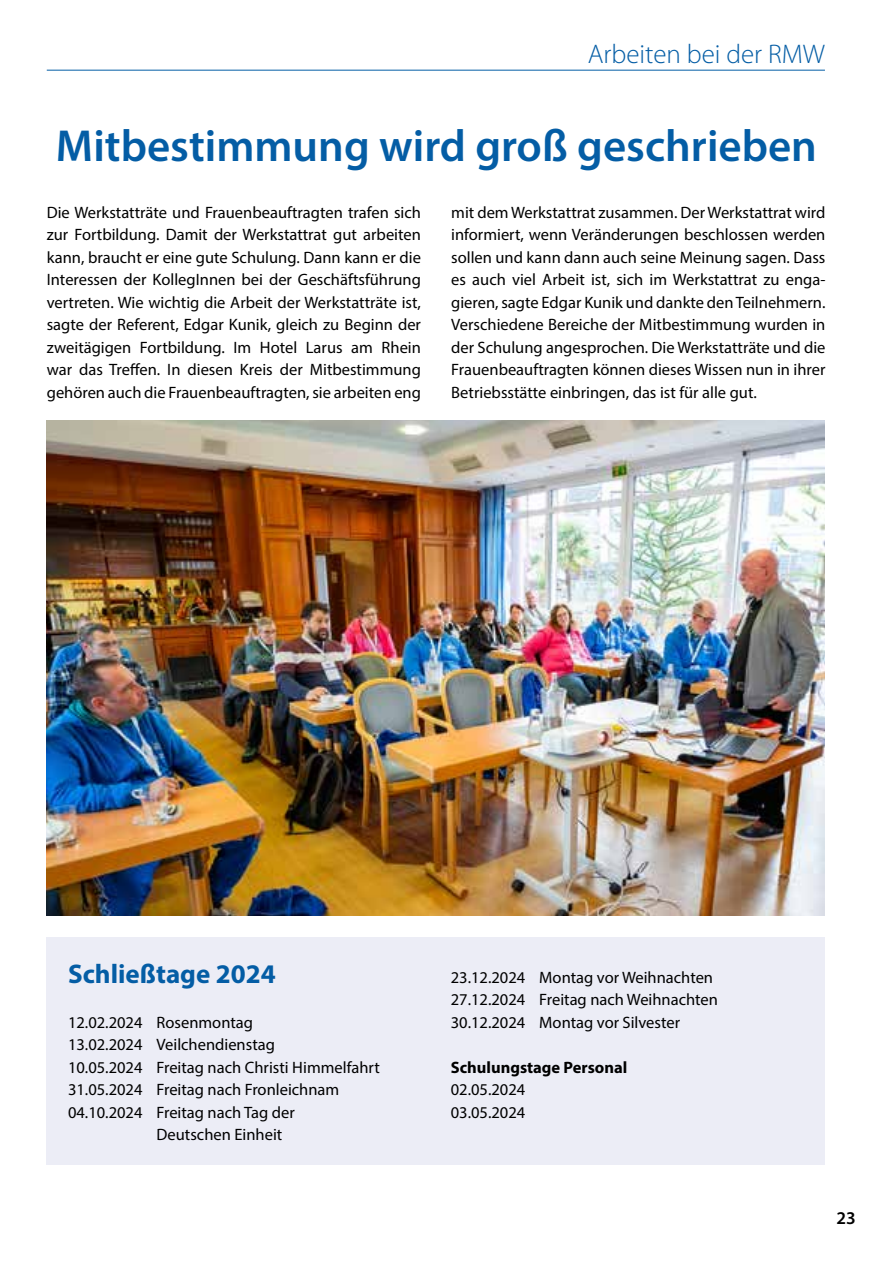
<style>
.page{position:relative;width:893px;height:1263px;background:#fff}
.page>*{position:absolute;margin:0;border:0;box-sizing:border-box;transform-origin:0 0}
.t1{font:600 45px "Myriad Pro";color:#045da5}
.t2{font:300 27px "Myriad Pro";color:#045da5}
.t3{font:700 27px "Myriad Pro";color:#045da5}
.t4{font:600 18px "Myriad Pro";color:#000}
.t5{font:16.5px/22.5px "Myriad Pro";color:#000}
.t6{font:700 16.5px "Myriad Pro";color:#000}
</style>
<div class="page">
<hr style="left:47px;top:70px;width:778px;height:1px;background:#045da5">
<div style="left:47px;top:938px;width:778px;height:227px;background:#ecedf6"></div>
<img style="left:47px;top:420px;width:778px;height:495px">
<h2 class="t2" style="left:588px;top:39px;width:239px">Arbeiten bei der RMW</h2>
<h1 class="t1" style="left:56px;top:118px;width:763px">Mitbestimmung wird groß geschrieben</h1>
<p class="t5" style="left:47px;top:201px;width:376px;text-align:justify">Die Werkstatträte und Frauenbeauftragten trafen sich zur Fortbildung. Damit der Werkstattrat gut arbeiten kann, braucht er eine gute Schulung. Dann kann er die Interessen der KollegInnen bei der Geschäftsführung vertreten. Wie wichtig die Arbeit der Werkstatträte ist, sagte der Referent, Edgar Kunik, gleich zu Beginn der zweitägigen Fortbildung. Im Hotel Larus am Rhein war das Treffen. In diesen Kreis der Mitbestimmung gehören auch die Frauenbeauftragten, sie arbeiten eng</p>
<p class="t5" style="left:451px;top:201px;width:376px;text-align:justify">mit dem Werkstattrat zusammen. Der Werkstattrat wird informiert, wenn Veränderungen beschlossen werden sollen und kann dann auch seine Meinung sagen. Dass es auch viel Arbeit ist, sich im Werkstattrat zu enga&shy;gieren, sagte Edgar Kunik und dankte den Teilnehmern.<br>Verschiedene Bereiche der Mitbestimmung wurden in der Schulung angesprochen. Die Werkstatträte und die Frauenbeauftragten können dieses Wissen nun in ihrer Betriebsstätte einbringen, das ist für alle gut.</p>
<h2 class="t3" style="left:68px;top:956px;width:209px">Schließtage 2024</h2>
<p class="t5" style="left:68px;top:1011px;width:187px">12.02.2024 Rosenmontag</p>
<p class="t5" style="left:68px;top:1033px;width:208px">13.02.2024 Veilchendienstag</p>
<p class="t5" style="left:68px;top:1056px;width:313px">10.05.2024 Freitag nach Christi Himmelfahrt</p>
<p class="t5" style="left:68px;top:1078px;width:273px">31.05.2024 Freitag nach Fronleichnam</p>
<p class="t5" style="left:68px;top:1101px;width:228px">04.10.2024 Freitag nach Tag der</p>
<p class="t5" style="left:157px;top:1123px;width:127px">Deutschen Einheit</p>
<p class="t5" style="left:451px;top:966px;width:269px">23.12.2024 Montag vor Weihnachten<br>27.12.2024 Freitag nach Weihnachten<br>30.12.2024 Montag vor Silvester</p>
<p class="t6" style="left:451px;top:1056px;width:178px">Schulungstage Personal</p>
<p class="t5" style="left:451px;top:1078px;width:76px">02.05.2024<br>03.05.2024</p>
<p class="t4" style="left:837px;top:1206px;width:21px">23</p>
</div>
